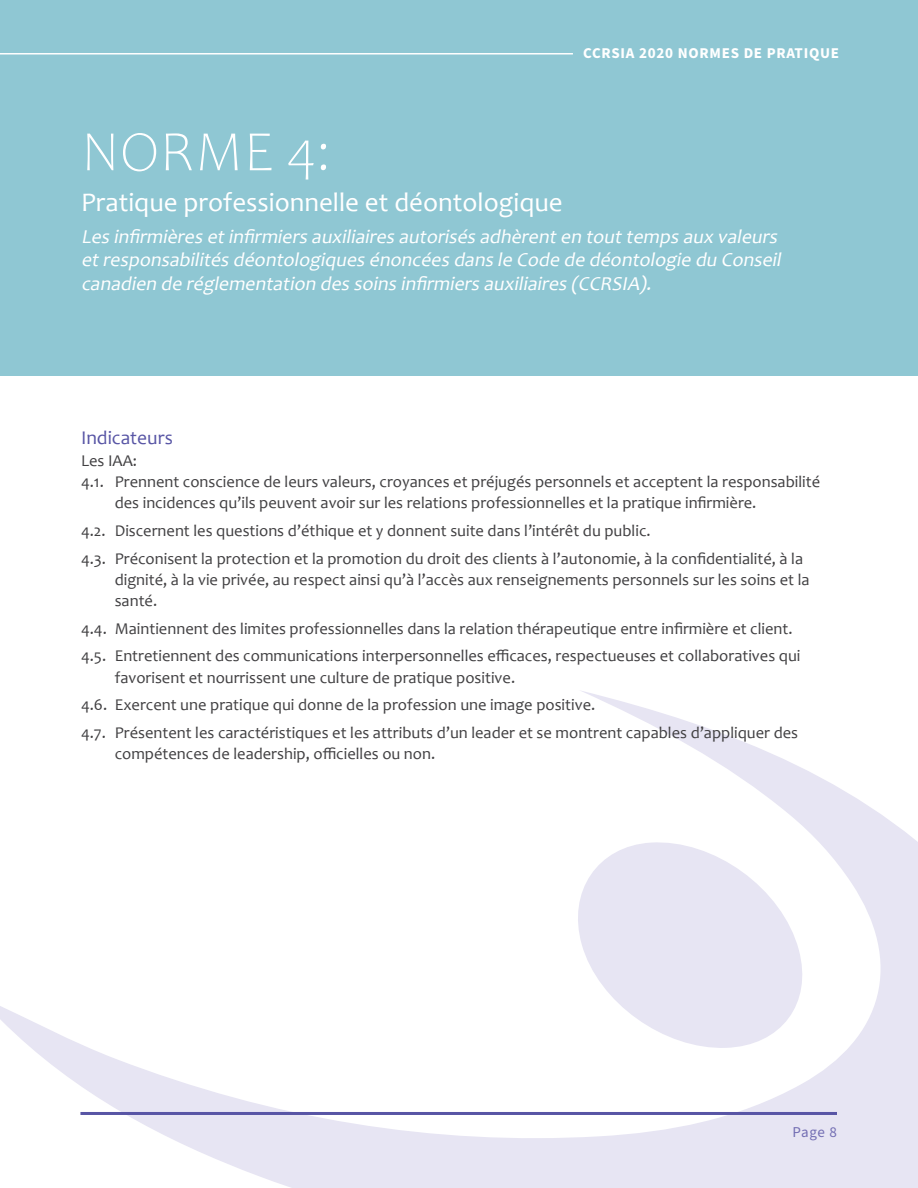
<style>
.page{position:relative;width:918px;height:1188px;background:#fff}
.page>*{position:absolute;margin:0;border:0;box-sizing:border-box;transform-origin:0 0}
.t1{font:300 57.6px "Candara";color:#fff}
.t2{font:27px "Candara";color:#fff}
.t3{font:italic 19.8px/23.7px "Candara";color:#fff}
.t4{font:19.5px "Candara";color:#5855a5}
.t5{font:16.5px/27.8px "Candara";color:#414042}
.t6{font:700 15px "Source Sans Pro";letter-spacing:.05em;color:#fff}
.t7{font:15px "Source Sans Pro";color:#736eb3}
</style>
<div class="page">
<svg style="left:0;top:691px;width:918px;height:497px"></svg>
<svg style="left:567px;top:839px;width:246px;height:211px;fill:#e7e5f3"></svg>
<hr style="left:80px;top:1112px;width:757px;height:3px;background:#5855a5">
<div style="left:0;top:0;width:918px;height:376px;background:#8fc7d3"></div>
<hr style="left:0;top:53px;width:573px;height:2px;background:#fff">
<p class="t6" style="left:583px;top:43px;width:257px">CCRSIA 2020 NORMES DE PRATIQUE</p>
<h1 class="t1" style="left:81px;top:120px;width:251px">NORME 4:</h1>
<h2 class="t2" style="left:81px;top:185px;width:483px">Pratique professionnelle et déontologique</h2>
<p class="t3" style="left:81px;top:224px;width:706px">Les infirmières etinfirmiers auxiliaires autorisés adhèrenten touttemps aux valeurs etresponsabilités déontologiques énoncées dans le Code de déontologie du Conseil canadien de réglementation des soins infirmiers auxiliaires (CCRSIA).</p>
<p class="t4" style="left:81px;top:425px;width:93px">Indicateurs</p>
<p class="t5" style="left:81px;top:447px;width:58px">Les IAA:</p>
<p class="t5" style="left:81px;top:468px;width:741px">4.1. Prennent conscience de leurs valeurs, croyances et préjugés personnels et acceptent la responsabilité</p>
<p class="t5" style="left:115px;top:489px;width:643px">des incidences qu’ils peuvent avoir sur les relations professionnelles et la pratique infirmière.</p>
<p class="t5" style="left:81px;top:517px;width:724px">4.2. Discernent les questions d’éthique et y donnent suite dans l’intérêt du public.<br>4.3. Préconisent la protection et la promotion du droit des clients à l’autonomie, à la confidentialité, à la</p>
<p class="t5" style="left:115px;top:569px;width:696px;line-height:21px">dignité, à la vie privée, au respect ainsi qu’à l’accès aux renseignements personnels sur les soins et la santé.</p>
<p class="t5" style="left:81px;top:614px;width:721px">4.4. Maintiennent des limites professionnelles dans la relation thérapeutique entre infirmière et client.<br>4.5. Entretiennent des communications interpersonnelles efficaces, respectueuses et collaboratives qui</p>
<p class="t5" style="left:81px;top:663px;width:719px;text-indent:34px">favorisent et nourrissent une culture de pratique positive.<br>4.6. Exercent une pratique qui donne de la profession une image positive.<br>4.7. Présentent les caractéristiques et les attributs d’un leader et se montrent capables d’appliquer des</p>
<p class="t5" style="left:115px;top:740px;width:322px">compétences de leadership, officielles ou non.</p>
<p class="t7" style="left:793px;top:1122px;width:46px">Page 8</p>
</div>
